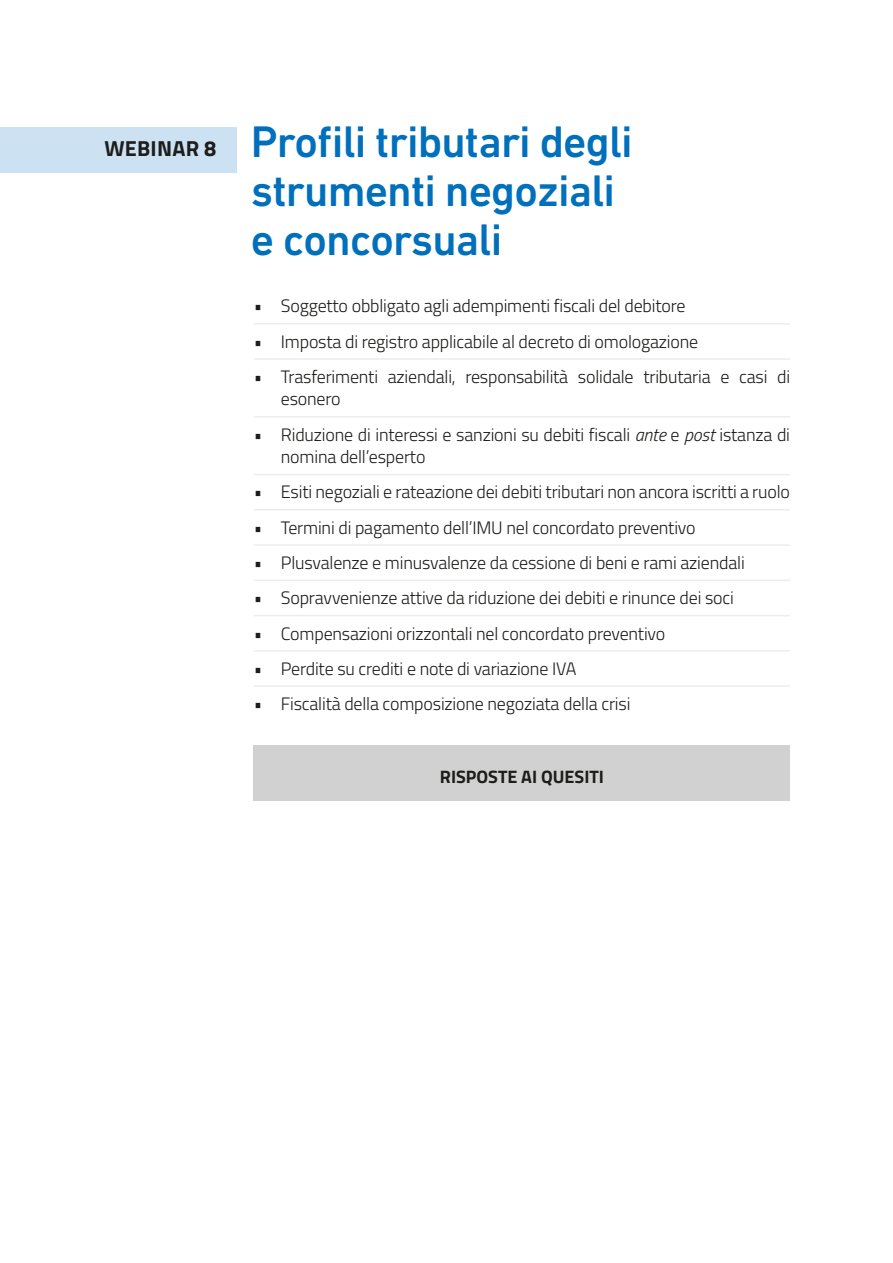
<style>
.page{position:relative;width:893px;height:1263px;background:#fff}
.page>*{position:absolute;margin:0;border:0;box-sizing:border-box;transform-origin:0 0}
.t1{font:500 45px/48.8px "DIN Next LT Pro";letter-spacing:-.02em;color:#0070bd}
.t2{font:700 21.75px "Titillium Web";letter-spacing:.01em;color:#1d1d1b}
.t3{font:300 18px/22.5px "Titillium Web";letter-spacing:-.01em;color:#1d1d1b}
.t4{font:700 18px "Titillium Web";color:#1d1d1b}
.s1{font-style:italic}
</style>
<div class="page">
<div style="left:0;top:127px;width:237px;height:46px;background:#cce2f2"></div>
<div style="left:254px;top:745px;width:536px;height:55px;background:#d1d1d1"></div>
<hr style="left:254px;top:323px;width:536px;height:1px;background:#ededed">
<hr style="left:254px;top:358px;width:536px;height:2px;background:#ededed">
<hr style="left:254px;top:416px;width:536px;height:2px;background:#ededed">
<hr style="left:254px;top:474px;width:536px;height:1px;background:#ededed">
<hr style="left:254px;top:509px;width:536px;height:2px;background:#ededed">
<hr style="left:254px;top:544px;width:536px;height:2px;background:#ededed">
<hr style="left:254px;top:580px;width:536px;height:1px;background:#ededed">
<hr style="left:254px;top:615px;width:536px;height:1px;background:#ededed">
<hr style="left:254px;top:650px;width:536px;height:2px;background:#ededed">
<hr style="left:254px;top:685px;width:536px;height:2px;background:#ededed">
<p class="t2" style="left:104px;top:132px;width:113px">WEBINAR 8</p>
<h1 class="t1" style="left:251px;top:117px;width:383px">Profili tributari degli strumenti negoziali e concorsuali</h1>
<p class="t3" style="left:254px;top:294px;width:433px">• Soggetto obbligato agli adempimenti fiscali del debitore</p>
<p class="t3" style="left:254px;top:329px;width:446px">• Imposta di registro applicabile al decreto di omologazione</p>
<p class="t3" style="left:281px;top:364px;width:511px;text-indent:-27px">• Trasferimenti aziendali, responsabilità solidale tributaria e casi di esonero</p>
<p class="t3" style="left:281px;top:422px;width:511px;text-indent:-27px">• Riduzione di interessi e sanzioni su debiti fiscali <span class="s1">ante</span> e <span class="s1">post</span> istanza di nomina dell’esperto</p>
<p class="t3" style="left:254px;top:480px;width:538px">• Esiti negoziali e rateazione dei debiti tributari non ancora iscritti a ruolo</p>
<p class="t3" style="left:254px;top:515px;width:443px">• Termini di pagamento dell’IMU nel concordato preventivo</p>
<p class="t3" style="left:254px;top:551px;width:492px">• Plusvalenze e minusvalenze da cessione di beni e rami aziendali</p>
<p class="t3" style="left:254px;top:586px;width:482px">• Sopravvenienze attive da riduzione dei debiti e rinunce dei soci</p>
<p class="t3" style="left:254px;top:621px;width:413px">• Compensazioni orizzontali nel concordato preventivo</p>
<p class="t3" style="left:254px;top:656px;width:324px">• Perdite su crediti e note di variazione IVA</p>
<p class="t3" style="left:254px;top:692px;width:378px">• Fiscalità della composizione negoziata della crisi</p>
<p class="t4" style="left:440px;top:763px;width:166px">RISPOSTE AI QUESITI</p>
</div>
